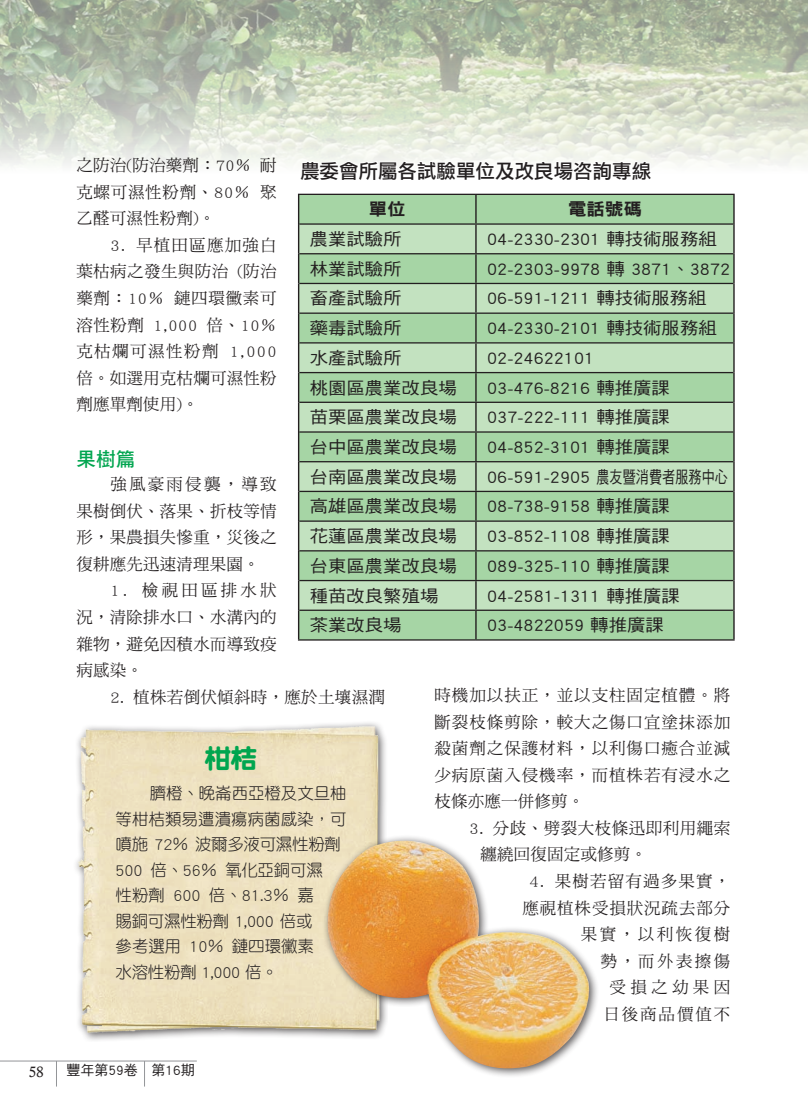
<style>
.page{position:relative;width:808px;height:1106px;background:#fff}
.page>*{position:absolute;margin:0;border:0;box-sizing:border-box;transform-origin:0 0}
.內文{font:27px "DF Yuan Std W9";color:#00a54f}
.t1{font:19.5px "DF Li Hei Std W5";color:#231f20}
.內文-2{font:19.5px "DF Hei Std W7";color:#00a54f}
.t2{font:17.1px "DF Hei Std W5";color:#231f20;scale:1.07 1}
.t3{font:17.1px "DF Hei Std W9";color:#231f20;scale:1.07 1}
.內文-3{font:16.5px/26.5px "DF Ming Std W5";letter-spacing:.035em;color:#231f20;text-align:justify}
.內文-4{font:16.5px/25.5px "DF Yuan Std W3";letter-spacing:-.01em;color:#231f20}
.內文-5{font:16.5px/26.5px "DF Ming Std W5";letter-spacing:.115em;color:#231f20;text-align:right}
.t4{font:15px "Calisto";color:#231f20}
.正常{font:13.95px "DF Hei Std W5";color:#231f20}
</style>
<div class="page">
<img style="left:0;top:0;width:808px;height:166px">
<hr style="left:0;top:1060px;width:197px;height:1px;background:#939598">
<svg style="left:56px;top:1061px;width:1px;height:25px"></svg>
<svg style="left:65px;top:1060px;width:131px;height:26px"></svg>
<div style="left:71px;top:719px;width:317px;height:322px;background:#231f20;opacity:.75"></div>
<img style="left:77px;top:722px;width:307px;height:315px">
<div style="left:321px;top:834px;width:278px;height:244px;background:#231f20;opacity:.75"></div>
<img style="left:323px;top:840px;width:269px;height:234px">
<div style="left:299px;top:195px;width:434px;height:444px;background:#a6d5a5"></div>
<svg style="left:299px;top:225px;width:434px;height:384px;background:#b3d9b1"></svg>
<hr style="left:298px;top:194px;width:178px;height:1px;background:#231f20">
<hr style="left:476px;top:194px;width:259px;height:1px;background:#231f20">
<hr style="left:299px;top:223px;width:177px;height:2px;background:#231f20">
<hr style="left:476px;top:223px;width:257px;height:2px;background:#231f20">
<hr style="left:299px;top:253px;width:177px;height:1px;background:#231f20">
<hr style="left:476px;top:253px;width:257px;height:1px;background:#231f20">
<hr style="left:299px;top:283px;width:177px;height:1px;background:#231f20">
<hr style="left:476px;top:283px;width:257px;height:1px;background:#231f20">
<hr style="left:299px;top:312px;width:177px;height:2px;background:#231f20">
<hr style="left:476px;top:312px;width:257px;height:2px;background:#231f20">
<hr style="left:299px;top:342px;width:177px;height:1px;background:#231f20">
<hr style="left:476px;top:342px;width:257px;height:1px;background:#231f20">
<hr style="left:299px;top:372px;width:177px;height:1px;background:#231f20">
<hr style="left:476px;top:372px;width:257px;height:1px;background:#231f20">
<hr style="left:299px;top:401px;width:177px;height:2px;background:#231f20">
<hr style="left:476px;top:401px;width:257px;height:2px;background:#231f20">
<hr style="left:299px;top:431px;width:177px;height:1px;background:#231f20">
<hr style="left:476px;top:431px;width:257px;height:1px;background:#231f20">
<hr style="left:299px;top:461px;width:177px;height:1px;background:#231f20">
<hr style="left:476px;top:461px;width:257px;height:1px;background:#231f20">
<hr style="left:299px;top:491px;width:177px;height:1px;background:#231f20">
<hr style="left:476px;top:491px;width:257px;height:1px;background:#231f20">
<hr style="left:299px;top:520px;width:177px;height:2px;background:#231f20">
<hr style="left:476px;top:520px;width:257px;height:2px;background:#231f20">
<hr style="left:299px;top:550px;width:177px;height:1px;background:#231f20">
<hr style="left:476px;top:550px;width:257px;height:1px;background:#231f20">
<hr style="left:299px;top:580px;width:177px;height:1px;background:#231f20">
<hr style="left:476px;top:580px;width:257px;height:1px;background:#231f20">
<hr style="left:299px;top:609px;width:177px;height:2px;background:#231f20">
<hr style="left:476px;top:609px;width:257px;height:2px;background:#231f20">
<hr style="left:298px;top:639px;width:178px;height:1px;background:#231f20">
<hr style="left:476px;top:639px;width:259px;height:1px;background:#231f20">
<svg style="left:298px;top:195px;width:1px;height:29px"></svg>
<hr style="left:475px;top:195px;width:2px;height:28px;background:#231f20">
<hr style="left:733px;top:195px;width:2px;height:29px;background:#231f20">
<hr style="left:298px;top:224px;width:1px;height:30px;background:#231f20">
<hr style="left:475px;top:225px;width:2px;height:28px;background:#231f20">
<hr style="left:733px;top:224px;width:2px;height:30px;background:#231f20">
<svg style="left:298px;top:254px;width:1px;height:29px"></svg>
<hr style="left:475px;top:254px;width:2px;height:29px;background:#231f20">
<hr style="left:733px;top:254px;width:2px;height:29px;background:#231f20">
<hr style="left:298px;top:283px;width:1px;height:30px;background:#231f20">
<hr style="left:475px;top:284px;width:2px;height:28px;background:#231f20">
<hr style="left:733px;top:283px;width:2px;height:30px;background:#231f20">
<hr style="left:298px;top:313px;width:1px;height:30px;background:#231f20">
<hr style="left:475px;top:314px;width:2px;height:28px;background:#231f20">
<hr style="left:733px;top:313px;width:2px;height:30px;background:#231f20">
<svg style="left:298px;top:343px;width:1px;height:29px"></svg>
<hr style="left:475px;top:343px;width:2px;height:29px;background:#231f20">
<hr style="left:733px;top:343px;width:2px;height:29px;background:#231f20">
<hr style="left:298px;top:372px;width:1px;height:30px;background:#231f20">
<hr style="left:475px;top:373px;width:2px;height:28px;background:#231f20">
<hr style="left:733px;top:372px;width:2px;height:30px;background:#231f20">
<hr style="left:298px;top:402px;width:1px;height:30px;background:#231f20">
<hr style="left:475px;top:403px;width:2px;height:28px;background:#231f20">
<hr style="left:733px;top:402px;width:2px;height:30px;background:#231f20">
<hr style="left:298px;top:432px;width:1px;height:30px;background:#231f20">
<hr style="left:475px;top:432px;width:2px;height:29px;background:#231f20">
<hr style="left:733px;top:432px;width:2px;height:30px;background:#231f20">
<svg style="left:298px;top:462px;width:1px;height:29px"></svg>
<hr style="left:475px;top:462px;width:2px;height:29px;background:#231f20">
<hr style="left:733px;top:462px;width:2px;height:29px;background:#231f20">
<hr style="left:298px;top:491px;width:1px;height:30px;background:#231f20">
<hr style="left:475px;top:492px;width:2px;height:28px;background:#231f20">
<hr style="left:733px;top:491px;width:2px;height:30px;background:#231f20">
<hr style="left:298px;top:521px;width:1px;height:30px;background:#231f20">
<hr style="left:475px;top:522px;width:2px;height:28px;background:#231f20">
<hr style="left:733px;top:521px;width:2px;height:30px;background:#231f20">
<svg style="left:298px;top:551px;width:1px;height:29px"></svg>
<hr style="left:475px;top:551px;width:2px;height:29px;background:#231f20">
<hr style="left:733px;top:551px;width:2px;height:29px;background:#231f20">
<hr style="left:298px;top:580px;width:1px;height:30px;background:#231f20">
<hr style="left:475px;top:581px;width:2px;height:28px;background:#231f20">
<hr style="left:733px;top:580px;width:2px;height:30px;background:#231f20">
<svg style="left:298px;top:610px;width:1px;height:29px"></svg>
<hr style="left:475px;top:611px;width:2px;height:28px;background:#231f20">
<hr style="left:733px;top:610px;width:2px;height:29px;background:#231f20">
<svg style="left:298px;top:158px;width:355px;height:8px"></svg>
<p class="內文-3" style="left:76px;top:151px;width:202px">之防治(防治藥劑：70％耐克螺可濕性粉劑、80％聚乙醛可濕性粉劑)。</p>
<p class="內文-3" style="left:76px;top:231px;width:202px;text-indent:34px">3. 早植田區應加強白葉枯病之發生與防治 (防治藥劑：10％鏈四環黴素可溶性粉劑 1,000 倍、10％克枯爛可濕性粉劑 1,000倍。如選用克枯爛可濕性粉劑應單劑使用)。</p>
<p class="內文-2" style="left:76px;top:448px;width:60px">果樹篇</p>
<p class="內文-3" style="left:76px;top:470px;width:202px;text-indent:34px">強風豪雨侵襲，導致果樹倒伏、落果、折枝等情形，果農損失慘重，災後之復耕應先迅速清理果園。</p>
<p class="內文-3" style="left:76px;top:577px;width:202px;text-indent:34px">1. 檢視田區排水狀況，清除排水口、水溝內的雜物，避免因積水而導致疫病感染。</p>
<p class="內文-3" style="left:110px;top:683px;width:276px">2. 植株若倒伏傾斜時，應於土壤濕潤</p>
<p class="內文-3" style="left:434px;top:681px;width:297px">時機加以扶正，並以支柱固定植體。將斷裂枝條剪除，較大之傷口宜塗抹添加殺菌劑之保護材料，以利傷口癒合並減少病原菌入侵機率，而植株若有浸水之枝條亦應一併修剪。</p>
<p class="內文-3" style="left:480px;top:814px;width:251px;text-indent:-11px">3. 分歧、劈裂大枝條迅即利用繩索纏繞回復固定或修剪。</p>
<p class="內文-5" style="left:522px;top:867px;width:209px">4. 果樹若留有過多果實，應視植株受損狀況疏去部分果實，以利恢復樹<br>勢，而外表擦傷<br>受損之幼果因<br>日後商品價值不</p>
<p class="t1" style="left:300px;top:161px;width:352px">農委會所屬各試驗單位及改良場咨詢專線</p>
<p class="t3" style="left:369px;top:200px;width:36px">單位</p>
<p class="t3" style="left:568px;top:200px;width:70px">電話號碼</p>
<p class="t2" style="left:310px;top:230px;width:87px">農業試驗所</p>
<p class="t2" style="left:487px;top:230px;width:216px">04-2330-2301 轉技術服務組</p>
<p class="t2" style="left:310px;top:259px;width:87px">林業試驗所</p>
<p class="t2" style="left:487px;top:259px;width:229px">02-2303-9978 轉 3871、3872</p>
<p class="t2" style="left:310px;top:289px;width:87px">畜產試驗所</p>
<p class="t2" style="left:487px;top:289px;width:207px">06-591-1211 轉技術服務組</p>
<p class="t2" style="left:310px;top:319px;width:87px">藥毒試驗所</p>
<p class="t2" style="left:487px;top:319px;width:216px">04-2330-2101 轉技術服務組</p>
<p class="t2" style="left:310px;top:348px;width:87px">水產試驗所</p>
<p class="t2" style="left:487px;top:348px;width:102px">02-24622101</p>
<p class="t2" style="left:310px;top:378px;width:139px">桃園區農業改良場</p>
<p class="t2" style="left:487px;top:378px;width:172px">03-476-8216 轉推廣課</p>
<p class="t2" style="left:310px;top:408px;width:139px">苗栗區農業改良場</p>
<p class="t2" style="left:487px;top:408px;width:172px">037-222-111 轉推廣課</p>
<p class="t2" style="left:310px;top:437px;width:139px">台中區農業改良場</p>
<p class="t2" style="left:487px;top:437px;width:172px">04-852-3101 轉推廣課</p>
<p class="t2" style="left:310px;top:467px;width:139px">台南區農業改良場</p>
<p class="t2" style="left:487px;top:467px;width:227px">06-591-2905 農友暨消費者服務中心</p>
<p class="t2" style="left:310px;top:497px;width:139px">高雄區農業改良場</p>
<p class="t2" style="left:487px;top:497px;width:172px">08-738-9158 轉推廣課</p>
<p class="t2" style="left:310px;top:527px;width:139px">花蓮區農業改良場</p>
<p class="t2" style="left:487px;top:527px;width:172px">03-852-1108 轉推廣課</p>
<p class="t2" style="left:310px;top:556px;width:139px">台東區農業改良場</p>
<p class="t2" style="left:487px;top:556px;width:172px">089-325-110 轉推廣課</p>
<p class="t2" style="left:310px;top:586px;width:122px">種苗改良繁殖場</p>
<p class="t2" style="left:487px;top:586px;width:182px">04-2581-1311 轉推廣課</p>
<p class="t2" style="left:310px;top:616px;width:87px">茶業改良場</p>
<p class="t2" style="left:487px;top:616px;width:167px">03-4822059 轉推廣課</p>
<p class="內文" style="left:204px;top:743px;width:55px">柑桔</p>
<p class="內文-4" style="left:116px;top:780px;width:232px;text-indent:34px">臍橙、晚崙西亞橙及文旦柚等柑桔類易遭潰瘍病菌感染，可噴施 72％ 波爾多液可濕性粉劑<br>500 倍、56％ 氧化亞銅可濕<br>性粉劑 600 倍、81.3％ 嘉<br>賜銅可濕性粉劑 1,000 倍或<br>參考選用 10％ 鏈四環黴素<br>水溶性粉劑 1,000 倍。</p>
<p class="t4" style="left:29px;top:1063px;width:17px">58</p>
<p class="正常" style="left:66px;top:1062px;width:130px">豐年第59卷　第16期</p>
</div>
